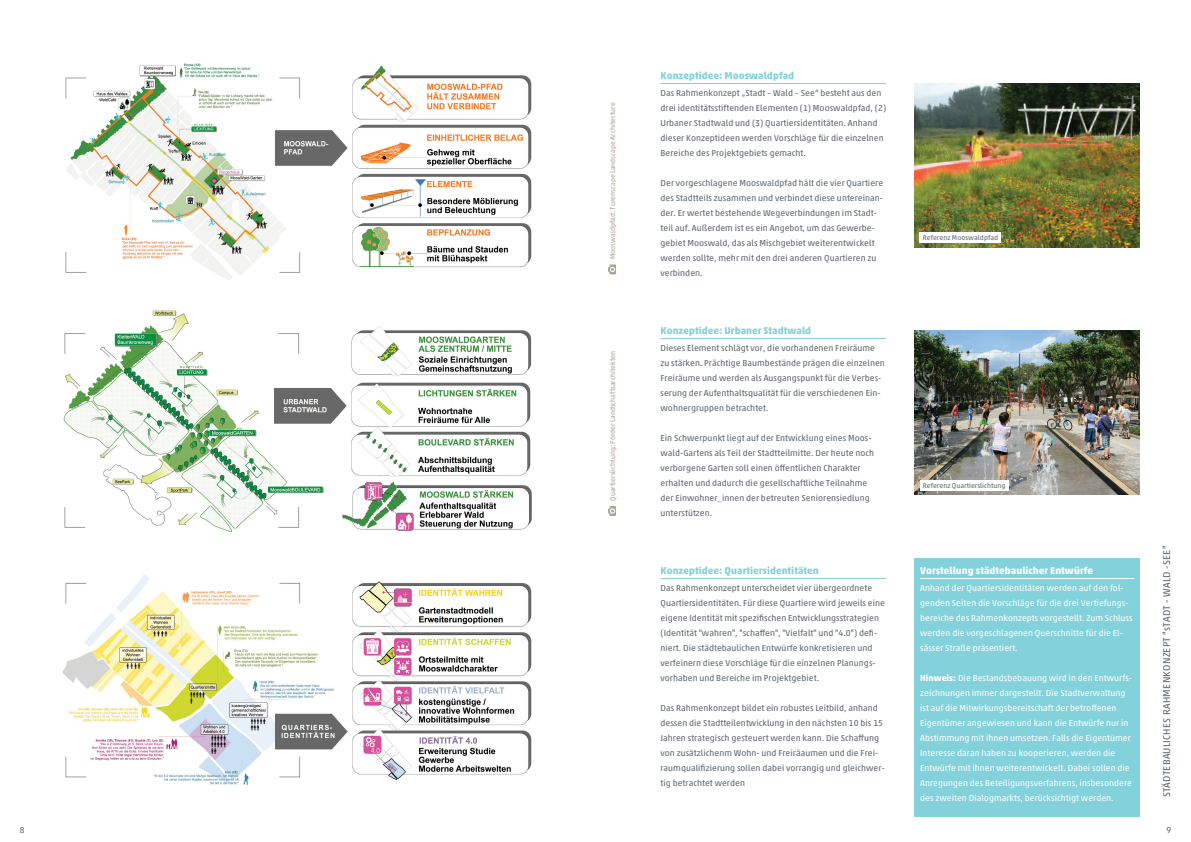
<style>
.page{position:relative;width:1191px;height:842px;background:#fff}
.page>*{position:absolute;margin:0;border:0;box-sizing:border-box;transform-origin:0 0}
.t1{font:700 10px "Akko Pro";letter-spacing:.005em;color:#83d1db}
.t2{font:10px "Akko Pro";letter-spacing:.03em;color:#5e676e}
.t3{font:700 10px "Akko Pro";letter-spacing:.005em;color:#fff}
.t4{font:8.8px/15px "Akko Pro";letter-spacing:.005em;color:#5e676e}
.t5{font:8.8px/15px "Akko Pro";letter-spacing:.005em;color:#fff}
.t6{font:8.5px "Akko Pro";color:#5e676e}
.t7{font:7px "Akko Pro";letter-spacing:.005em;color:#afa295}
.t8{font:7px "Akko Pro";letter-spacing:.005em;color:#5e676e}
.s1{font-weight:700}
</style>
<div class="page">
<img style="left:65px;top:63px;width:467px;height:217px">
<img style="left:63px;top:310px;width:468px;height:223px">
<img style="left:337px;top:325px;width:195px;height:51px">
<img style="left:340px;top:477px;width:192px;height:53px">
<img style="left:62px;top:575px;width:470px;height:210px">
<img style="left:914px;top:330px;width:226px;height:165px">
<img style="left:914px;top:83px;width:226px;height:165px">
<hr style="left:660px;top:83px;width:226px;height:1px;background:#83d1db">
<hr style="left:660px;top:338px;width:226px;height:1px;background:#83d1db">
<hr style="left:660px;top:578px;width:226px;height:1px;background:#83d1db">
<div style="left:920px;top:232px;width:81px;height:11px;background:#fff"></div>
<div style="left:920px;top:479px;width:88px;height:11px;background:#fff"></div>
<div style="left:914px;top:558px;width:226px;height:258px;background:#83d1db"></div>
<hr style="left:920px;top:578px;width:214px;height:1px;background:#fff">
<svg style="left:608px;top:264px;width:8px;height:10px"></svg>
<svg style="left:608px;top:506px;width:8px;height:10px"></svg>
<p class="t7" style="left:608px;top:259px;width:159px;rotate:-90deg">Mooswaldpfad: Turenscape Landscape Architecture</p>
<p class="t7" style="left:608px;top:501px;width:151px;rotate:-90deg">Quartierslichtung: Förder Landschaftsarchitekten</p>
<p class="t1" style="left:660px;top:69px;width:135px">Konzeptidee: Mooswaldpfad</p>
<p class="t4" style="left:660px;top:85px;width:227px">Das Rahmenkonzept „Stadt – Wald – See“ besteht aus den drei identitätsstiftenden Elementen (1) Mooswaldpfad, (2)<br>Urbaner Stadtwald und (3) Quartiersidentitäten. Anhand dieser Konzeptideen werden Vorschläge für die einzelnen Bereiche des Projektgebiets gemacht.</p>
<p class="t4" style="left:660px;top:175px;width:224px">Der vorgeschlagene Mooswaldpfad hält die vier Quartiere des Stadtteils zusammen und verbindet diese untereinan&shy;der. Er wertet bestehende Wegeverbindungen im Stadt&shy;teil auf. Außerdem ist es ein Angebot, um das Gewerbe&shy;gebiet Mooswald, das als Mischgebiet weiterentwickelt werden sollte, mehr mit den drei anderen Quartieren zu verbinden.</p>
<p class="t1" style="left:660px;top:324px;width:152px">Konzeptidee: Urbaner Stadtwald</p>
<p class="t4" style="left:660px;top:340px;width:226px">Dieses Element schlägt vor, die vorhandenen Freiräume zu stärken. Prächtige Baumbestände prägen die einzelnen Freiräume und werden als Ausgangspunkt für die Verbes&shy;serung der Aufenthaltsqualität für die verschiedenen Ein&shy;wohnergruppen betrachtet.</p>
<p class="t4" style="left:660px;top:430px;width:215px">Ein Schwerpunkt liegt auf der Entwicklung eines Moos&shy;wald-Gartens als Teil der Stadtteilmitte. Der heute noch verborgene Garten soll einen öffentlichen Charakter erhalten und dadurch die gesellschaftliche Teilnahme der Einwohner_innen der betreuten Seniorensiedlung unterstützen.</p>
<p class="t1" style="left:660px;top:564px;width:160px">Konzeptidee: Quartiersidentitäten</p>
<p class="t4" style="left:660px;top:580px;width:226px">Das Rahmenkonzept unterscheidet vier übergeordnete Quartiersidentitäten. Für diese Quartiere wird jeweils eine eigene Identität mit spezifischen Entwicklungsstrategien (Identität "wahren", "schaffen", "Vielfalt" und "4.0") defi&shy;niert. Die städtebaulichen Entwürfe konkretisieren und verfeinern diese Vorschläge für die einzelnen Planungs&shy;vorhaben und Bereiche im Projektgebiet.</p>
<p class="t4" style="left:660px;top:700px;width:226px">Das Rahmenkonzept bildet ein robustes Leitbild, anhand dessen die Stadtteilentwicklung in den nächsten 10 bis 15<br>Jahren strategisch gesteuert werden kann. Die Schaffung von zusätzlichenm Wohn- und Freiräaumen und die Frei&shy;raumqualifizierung sollen dabei vorrangig und gleichwer&shy;tig betrachtet werden</p>
<p class="t8" style="left:922px;top:233px;width:77px">Referenz Mooswaldpfad</p>
<p class="t8" style="left:922px;top:481px;width:84px">Referenz Quartierslichtung</p>
<p class="t3" style="left:920px;top:564px;width:174px">Vorstellung städtebaulicher Entwürfe</p>
<p class="t5" style="left:920px;top:580px;width:214px">Anhand der Quartiersidentitäten werden auf den fol&shy;genden Seiten die Vorschläge für die drei Vertiefungs&shy;bereiche des Rahmenkonzepts vorgestellt. Zum Schluss werden die vorgeschlagenen Querschnitte für die El&shy;sässer Straße präsentiert.</p>
<p class="t5" style="left:920px;top:670px;width:213px"><span class="s1">Hinweis:</span> Die Bestandsbebauung wird in den Entwurfs&shy;zeichnungen immer dargestellt. Die Stadtverwaltung ist auf die Mitwirkungsbereitschaft der betroffenen Eigentümer angewiesen und kann die Entwürfe nur in Abstimmung mit ihnen umsetzen. Falls die Eigentümer Interesse daran haben zu kooperieren, werden die Entwürfe mit ihnen weiterentwickelt. Dabei sollen die Anregungen des Beteiligungsverfahrens, insbesondere des zweiten Dialogmarkts, berücksichtigt werden.</p>
<p class="t2" style="left:1160px;top:797px;width:253px;rotate:-90deg">STÄDTEBAULICHES RAHMEN KONZEPT "sTADT - WALD -SEE"</p>
<p class="t6" style="left:20px;top:825px;width:6px">8</p>
<p class="t6" style="left:1166px;top:825px;width:6px">9</p>
</div>
